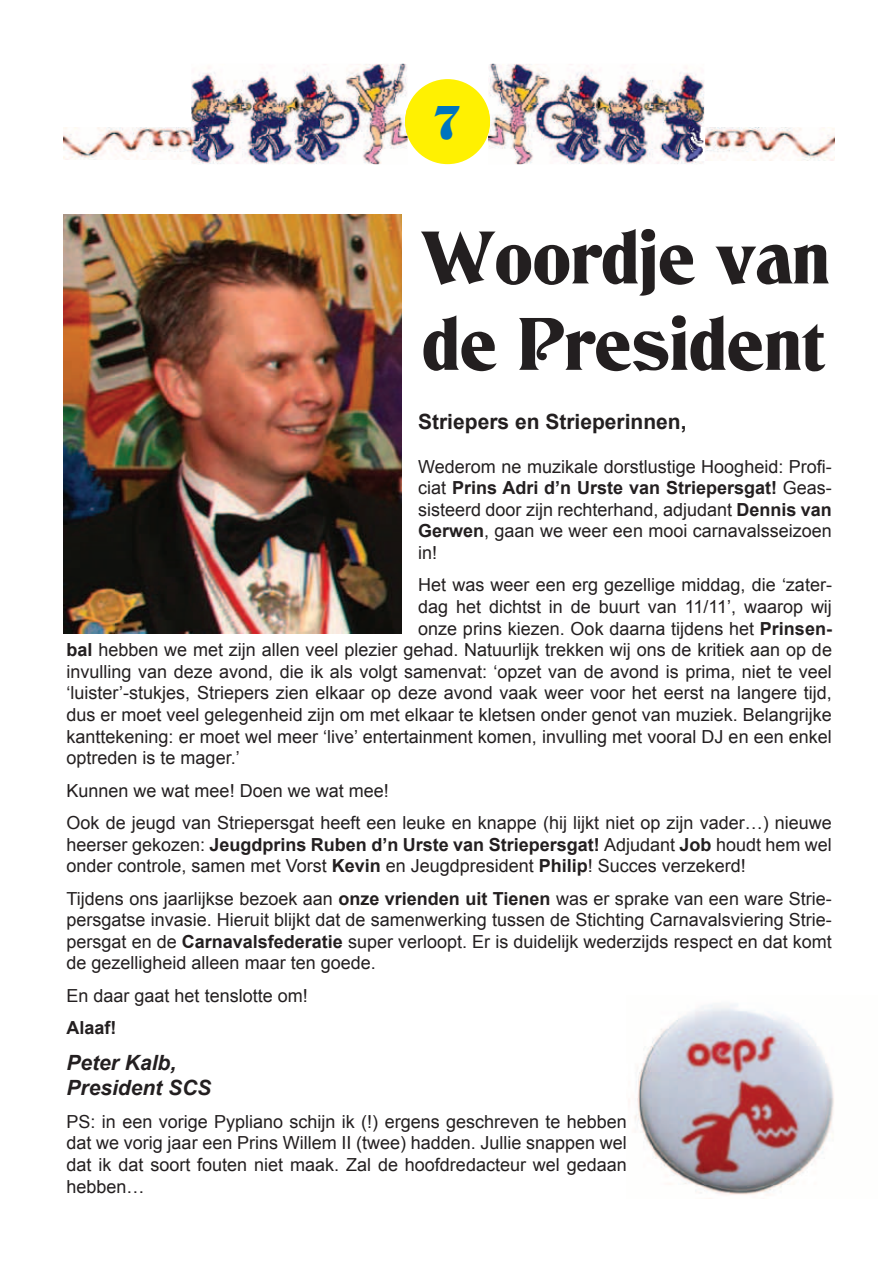
<style>
.page{position:relative;width:893px;height:1263px;background:#fff}
.page>*{position:absolute;margin:0;border:0;box-sizing:border-box;transform-origin:0 0}
.t1{font:72px/86.4px "Deneane";color:#231f20}
.t2{font:48px "Deneane";color:#0074be}
.t3{font:700 21px "Arial";color:#231f20}
.t4{font:italic 700 21px/25.2px "Arial";color:#231f20}
.t5{font:18px/21.6px "Arial";color:#231f20;text-align:justify}
.t6{font:700 18px "Arial";color:#231f20}
.s1{font-weight:700}
</style>
<div class="page">
<div style="left:405px;top:79px;width:85px;height:85px;background:#fff101;border-radius:50%"></div>
<img style="left:191px;top:64px;width:217px;height:100px">
<img style="left:405px;top:107px;width:3px;height:29px">
<img style="left:488px;top:64px;width:216px;height:100px">
<img style="left:488px;top:109px;width:2px;height:26px">
<img style="left:64px;top:128px;width:144px;height:32px">
<img style="left:691px;top:128px;width:144px;height:32px">
<img style="left:64px;top:214px;width:337px;height:420px">
<img style="left:634px;top:1004px;width:200px;height:191px">
<h2 class="t2" style="left:433px;top:93px;width:30px">7</h2>
<h1 class="t1" style="left:422px;top:214px;width:409px">Woordje van de President</h1>
<p class="t3" style="left:418px;top:408px;width:270px">Striepers en Strieperinnen,</p>
<p class="t5" style="left:418px;top:456px;width:415px">Wederom ne muzikale dorstlustige Hoogheid: Profi&shy;ciat <span class="s1">Prins Adri d’n Urste van Striepersgat!</span> Geas&shy;sisteerd door zijn rechterhand, adjudant <span class="s1">Dennis van Gerwen</span>, gaan we weer een mooi carnavalsseizoen in!</p>
<p class="t5" style="left:418px;top:574px;width:415px">Het was weer een erg gezellige middag, die ‘zater-</p>
<p class="t5" style="left:418px;top:596px;width:415px">dag het dichtst in de buurt van 11/11’, waarop wij</p>
<p class="t5" style="left:418px;top:618px;width:415px">onze prins kiezen. Ook daarna tijdens het <span class="s1">Prinsen-</span></p>
<p class="t5" style="left:67px;top:639px;width:767px"><span class="s1">bal</span> hebben we met zijn allen veel plezier gehad. Natuurlijk trekken wij ons de kritiek aan op de</p>
<p class="t5" style="left:67px;top:661px;width:767px">invulling van deze avond, die ik als volgt samenvat: ‘opzet van de avond is prima, niet te veel</p>
<p class="t5" style="left:67px;top:682px;width:767px">‘luister’-stukjes, Striepers zien elkaar op deze avond vaak weer voor het eerst na langere tijd,</p>
<p class="t5" style="left:67px;top:704px;width:767px">dus er moet veel gelegenheid zijn om met elkaar te kletsen onder genot van muziek. Belangrijke</p>
<p class="t5" style="left:67px;top:726px;width:767px">kanttekening: er moet wel meer ‘live’ entertainment komen, invulling met vooral DJ en een enkel</p>
<p class="t5" style="left:67px;top:747px;width:175px">optreden is te mager.’</p>
<p class="t5" style="left:67px;top:774px;width:767px;line-height:32.4px">Kunnen we wat mee! Doen we wat mee!<br>Ook de jeugd van Striepersgat heeft een leuke en knappe (hij lijkt niet op zijn vader…) nieuwe</p>
<p class="t5" style="left:67px;top:834px;width:767px">heerser gekozen: <span class="s1">Jeugdprins Ruben d’n Urste van Striepersgat!</span> Adjudant <span class="s1">Job</span> houdt hem wel onder controle, samen met Vorst <span class="s1">Kevin</span> en Jeugdpresident <span class="s1">Philip</span>! Succes verzekerd!</p>
<p class="t5" style="left:67px;top:888px;width:767px">Tijdens ons jaarlijkse bezoek aan <span class="s1">onze vrienden uit Tienen</span> was er sprake van een ware Strie&shy;persgatse invasie. Hieruit blijkt dat de samenwerking tussen de Stichting Carnavalsviering Strie&shy;persgat en de <span class="s1">Carnavalsfederatie</span> super verloopt. Er is duidelijk wederzijds respect en dat komt de gezelligheid alleen maar ten goede.</p>
<p class="t5" style="left:67px;top:985px;width:243px">En daar gaat het tenslotte om!</p>
<p class="t6" style="left:67px;top:1016px;width:52px">Alaaf!</p>
<p class="t4" style="left:67px;top:1051px;width:146px">Peter Kalb,<br>President SCS</p>
<p class="t5" style="left:67px;top:1111px;width:562px">PS: in een vorige Pypliano schijn ik (!) ergens geschreven te hebben dat we vorig jaar een Prins Willem II (twee) hadden. Jullie snappen wel dat ik dat soort fouten niet maak. Zal de hoofdredacteur wel gedaan hebben…</p>
</div>
